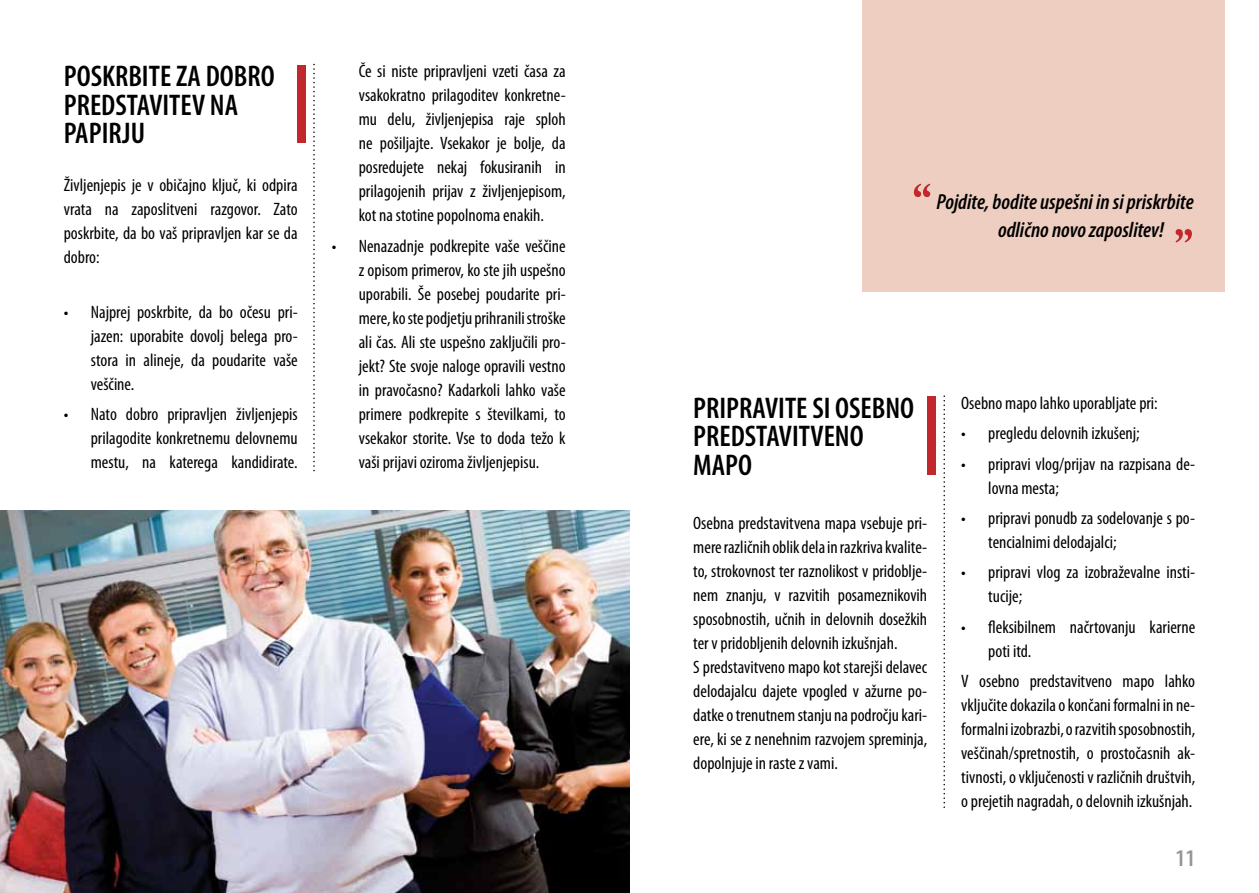
<style>
.page{position:relative;width:1259px;height:893px;background:#fff}
.page>*{position:absolute;margin:0;border:0;box-sizing:border-box;transform-origin:0 0}
.t1{font:54.75px "Plantagenet Cherokee";color:#c1272d}
.t2{font:600 condensed 30px/28.5px "Myriad Pro";color:#000}
.t3{font:600 condensed 24px "Myriad Pro";color:#939597}
.t4{font:italic 600 condensed 21.9px/27.3px "Myriad Pro";color:#000;text-align:right}
.t5{font:condensed 18px/24px "Myriad Pro";color:#000;text-align:justify}
.s1{color:#fff}
</style>
<div class="page">
<img style="left:0;top:511px;width:629px;height:382px">
<div style="left:862px;top:0;width:363px;height:292px;background:#eecec1"></div>
<svg style="left:313px;top:64px;width:2px;height:407px"></svg>
<div style="left:297px;top:65px;width:8px;height:77px;background:#c1272d"></div>
<svg style="left:943px;top:395px;width:2px;height:413px"></svg>
<div style="left:927px;top:396px;width:8px;height:79px;background:#c1272d"></div>
<h2 class="t2" style="left:64px;top:62px;width:212px">POSKRBITE ZA DOBRO<br>PREDSTAVITEV NA<br>PAPIRJU</h2>
<p class="t5" style="left:64px;top:173px;width:235px">Življenjepis je v običajno ključ, ki odpira vrata na zaposlitveni razgovor. Zato poskrbite, da bo vaš pripravljen kar se da dobro:</p>
<p class="t5" style="left:91px;top:299px;width:208px;text-indent:-27px">• Najprej poskrbite, da bo očesu pri&shy;jazen: uporabite dovolj belega pro&shy;stora in alineje, da poudarite vaše veščine.</p>
<p class="t5" style="left:91px;top:402px;width:208px;text-indent:-27px">• Nato dobro pripravljen življenjepis prilagodite konkretnemu delovnemu mestu, na katerega kandidirate.</p>
<p class="t5" style="left:359px;top:59px;width:208px">Če si niste pripravljeni vzeti časa za vsakokratno prilagoditev konkretne&shy;mu delu, življenjepisa raje sploh ne pošiljajte. Vsekakor je bolje, da posredujete nekaj fokusiranih in prilagojenih prijav z življenjepisom, kot na stotine popolnoma enakih.</p>
<p class="t5" style="left:359px;top:233px;width:208px;text-indent:-27px">• Nenazadnje podkrepite vaše veščine z opisom primerov, ko ste jih uspešno uporabili. Še posebej poudarite pri&shy;mere, ko ste podjetju prihranili stroške ali čas. Ali ste uspešno zaključili pro&shy;jekt? Ste svoje naloge opravili vestno in pravočasno? Kadarkoli lahko vaše primere podkrepite s številkami, to vsekakor storite. Vse to doda težo k vaši prijavi oziroma življenjepisu.</p>
<h1 class="t1" style="left:912px;top:169px;width:21px">“</h1>
<p class="t4" style="left:936px;top:188px;width:259px">Pojdite, bodite uspešni in si priskrbite odlično novo zaposlitev! <span class="s1">.</span></p>
<h1 class="t1" style="left:1193px;top:257px;width:21px;rotate:-180deg">“</h1>
<h2 class="t2" style="left:693px;top:393px;width:222px">PRIPRAVITE SI OSEBNO<br>PREDSTAVITVENO<br>MAPO</h2>
<p class="t5" style="left:693px;top:511px;width:235px;text-align:left">Osebna predstavitvena mapa vsebuje pri&shy;mere različnih oblik dela in razkriva kvalite&shy;to, strokovnost ter raznolikost v pridoblje&shy;nem znanju, v razvitih posameznikovih sposobnostih, učnih in delovnih dosežkih ter v pridobljenih delovnih izkušnjah.<br>S predstavitveno mapo kot starejši delavec delodajalcu dajete vpogled v ažurne po&shy;datke o trenutnem stanju na področju kari&shy;ere, ki se z nenehnim razvojem spreminja, dopolnjuje in raste z vami.</p>
<p class="t5" style="left:961px;top:391px;width:198px">Osebno mapo lahko uporabljate pri:</p>
<p class="t5" style="left:961px;top:421px;width:180px">• pregledu delovnih izkušenj;</p>
<p class="t5" style="left:988px;top:451px;width:208px;text-indent:-27px">• pripravi vlog/prijav na razpisana de&shy;lovna mesta;</p>
<p class="t5" style="left:988px;top:506px;width:208px;text-indent:-27px">• pripravi ponudb za sodelovanje s po&shy;tencialnimi delodajalci;</p>
<p class="t5" style="left:988px;top:560px;width:208px;text-indent:-27px">• pripravi vlog za izobraževalne insti&shy;tucije;</p>
<p class="t5" style="left:988px;top:615px;width:208px;text-indent:-27px">• fleksibilnem načrtovanju karierne poti itd.</p>
<p class="t5" style="left:961px;top:669px;width:235px">V osebno predstavitveno mapo lahko vključite dokazila o končani formalni in ne&shy;formalni izobrazbi, o razvitih sposobnostih, veščinah/spretnostih, o prostočasnih ak&shy;tivnosti, o vključenosti v različnih društvih, o prejetih nagradah, o delovnih izkušnjah.</p>
<h3 class="t3" style="left:1175px;top:844px;width:21px">11</h3>
</div>
